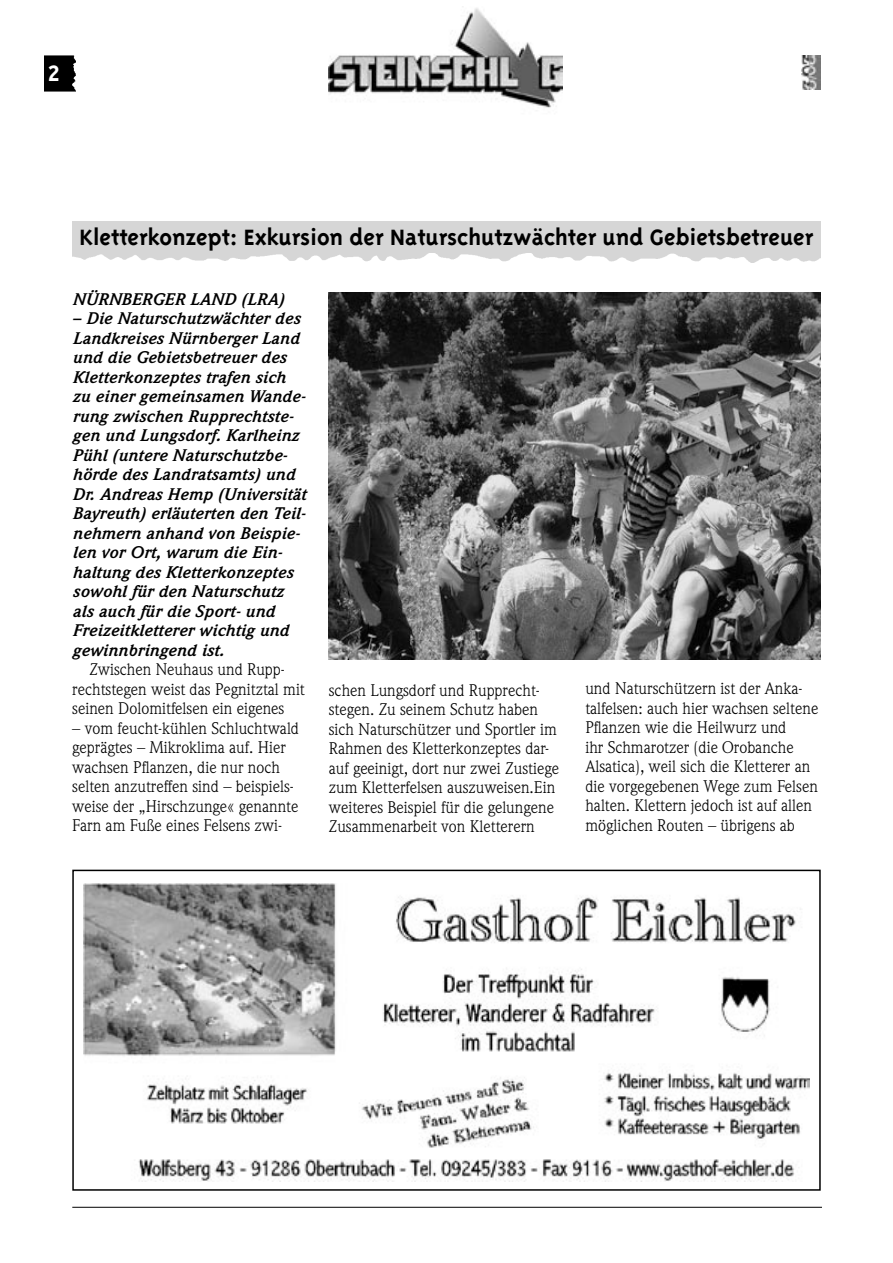
<style>
.page{position:relative;width:893px;height:1263px;background:#fff}
.page>*{position:absolute;margin:0;border:0;box-sizing:border-box;transform-origin:0 0}
.Titel_3{font:25.5px "Triplex Bold Lining";color:#000}
.t1{font:25.5px "Triplex Bold Lining";color:#fff}
.Fließtext{font:16.5px/19.5px "Weidemann";color:#000}
.Fließtext_kursiv_fett{font:italic 700 16.5px/19.5px "Weidemann";letter-spacing:.02em;color:#000}
</style>
<div class="page">
<hr style="left:72px;top:1207px;width:750px;height:1px;background:#000">
<img style="left:329px;top:8px;width:234px;height:100px">
<img style="left:44px;top:56px;width:32px;height:35px">
<img style="left:802px;top:56px;width:19px;height:33px">
<img style="left:83px;top:884px;width:726px;height:298px">
<div style="left:72px;top:870px;width:749px;height:321px;border:2px solid #000"></div>
<div style="left:72px;top:221px;width:749px;height:32px;background:#d6d6d6"></div>
<img style="left:72px;top:253px;width:749px;height:10px">
<img style="left:329px;top:292px;width:492px;height:367px">
<p class="t1" style="left:48px;top:59px;width:13px">2</p>
<p class="Titel_3" style="left:80px;top:223px;width:735px">Kletterkonzept: Exkursion der Naturschutzwächter und Gebietsbetreuer</p>
<p class="Fließtext_kursiv_fett" style="left:72px;top:289px;width:213px">NÜRNBERGER LAND (LRA)</p>
<p class="Fließtext_kursiv_fett" style="left:72px;top:309px;width:235px">– Die Naturschutzwächter des<br>Landkreises Nürnberger Land und die Gebietsbetreuer des<br>Kletterkonzeptes trafen sich zu einer gemeinsamen Wande&shy;rung zwischen Rupprechtste&shy;gen und Lungsdorf. Karlheinz<br>Pühl (untere Naturschutzbe&shy;hörde des Landratsamts) und<br>Dr. Andreas Hemp (Universität<br>Bayreuth) erläuterten den Teil&shy;nehmern anhand von Beispie&shy;len vor Ort, warum die Ein&shy;haltung des Kletterkonzeptes sowohl für den Naturschutz als auch für die Sport- und<br>Freizeitkletterer wichtig und gewinnbringend ist.</p>
<p class="Fließtext" style="left:72px;top:660px;width:234px;text-indent:17px">Zwischen Neuhaus und Rupp&shy;rechtstegen weist das Pegnitztal mit seinen Dolomitfelsen ein eigenes</p>
<p class="Fließtext" style="left:72px;top:718px;width:228px">– vom feucht-kühlen Schluchtwald geprägtes – Mikroklima auf. Hier wachsen Pflanzen, die nur noch selten anzutreffen sind – beispiels&shy;weise der „Hirschzunge« genannte Farn am Fuße eines Felsens zwi-</p>
<p class="Fließtext" style="left:329px;top:680px;width:232px">schen Lungsdorf und Rupprecht&shy;stegen. Zu seinem Schutz haben sich Naturschützer und Sportler im Rahmen des Kletterkonzeptes dar&shy;auf geeinigt, dort nur zwei Zustiege zum Kletterfelsen auszuweisen.Ein weiteres Beispiel für die gelungene Zusammenarbeit von Kletterern</p>
<p class="Fließtext" style="left:585px;top:679px;width:234px">und Naturschützern ist der Anka&shy;talfelsen: auch hier wachsen seltene Pflanzen wie die Heilwurz und<br>ihr Schmarotzer (die Orobanche Alsatica), weil sich die Kletterer an die vorgegebenen Wege zum Felsen halten. Klettern jedoch ist auf allen möglichen Routen – übrigens ab</p>
</div>
